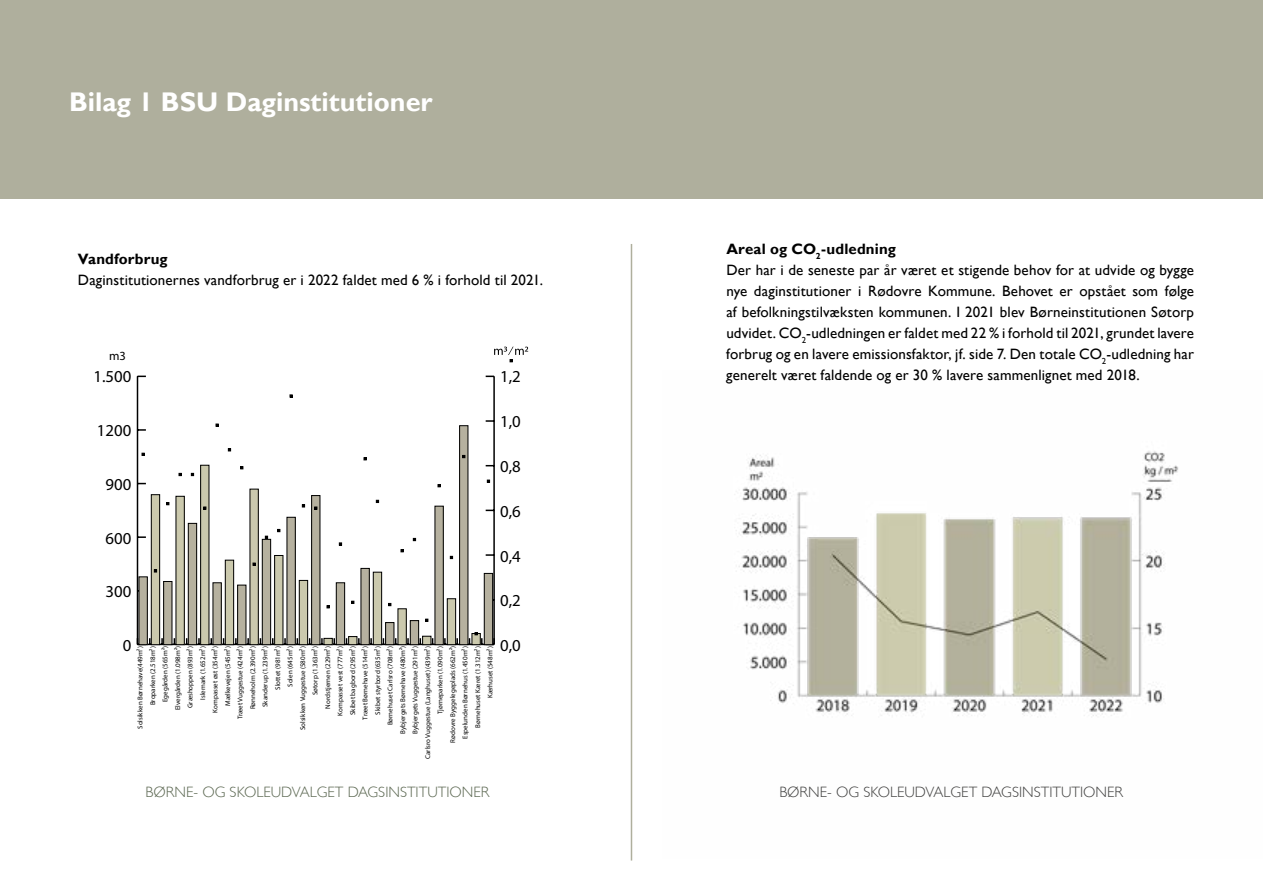
<style>
.page{position:relative;width:1263px;height:893px;background:#fff}
.page>*{position:absolute;margin:0;border:0;box-sizing:border-box;transform-origin:0 0}
.t1{font:700 27px "Gill Sans";color:#fff}
.t2{font:16.8px "Myriad Pro";color:#000}
.Sidefod{font:15px/21px "Gill Sans";letter-spacing:.01em;color:#000;text-align:justify}
.t3{font:300 15px "Gill Sans";color:#5c6852}
.t4{font:300 15px "Gill Sans";color:#434342}
.Sidefod_overskrift{font:700 15px "Gill Sans";letter-spacing:.01em;color:#000}
.t5{font:12.45px "Myriad Pro";color:#000}
.t6{font:6.9px/12.5px "Myriad Pro";color:#000;text-align:right}
</style>
<div class="page">
<div style="left:0;top:0;width:1263px;height:198px;background:#afaf9d"></div>
<hr style="left:631px;top:244px;width:1px;height:616px;background:#afaf9d">
<hr style="left:137px;top:644px;width:357px;height:1px;background:#000">
<svg style="left:161px;top:638px;width:2px;height:6px"></svg>
<svg style="left:198px;top:638px;width:2px;height:6px"></svg>
<svg style="left:235px;top:638px;width:2px;height:6px"></svg>
<svg style="left:247px;top:638px;width:2px;height:6px"></svg>
<svg style="left:284px;top:638px;width:2px;height:6px"></svg>
<svg style="left:321px;top:638px;width:2px;height:6px"></svg>
<svg style="left:333px;top:638px;width:2px;height:6px"></svg>
<svg style="left:358px;top:638px;width:2px;height:6px"></svg>
<svg style="left:370px;top:638px;width:2px;height:6px"></svg>
<svg style="left:407px;top:638px;width:2px;height:6px"></svg>
<svg style="left:444px;top:638px;width:2px;height:6px"></svg>
<svg style="left:456px;top:638px;width:2px;height:6px"></svg>
<hr style="left:137px;top:376px;width:1px;height:268px;background:#000">
<svg style="left:138px;top:638px;width:13px;height:6px"></svg>
<svg style="left:138px;top:536px;width:8px;height:2px"></svg>
<svg style="left:138px;top:429px;width:8px;height:2px"></svg>
<hr style="left:493px;top:376px;width:2px;height:268px;background:#000">
<svg style="left:486px;top:554px;width:7px;height:2px"></svg>
<svg style="left:486px;top:420px;width:7px;height:2px"></svg>
<div style="left:139px;top:577px;width:8px;height:68px;background:#b6b19f"></div>
<div style="left:139px;top:576px;width:9px;height:69px;border:1px solid #000"></div>
<div style="left:151px;top:495px;width:9px;height:150px;background:#cbc9ad"></div>
<div style="left:151px;top:494px;width:9px;height:151px;border:1px solid #000"></div>
<div style="left:164px;top:581px;width:8px;height:64px;background:#b6b19f"></div>
<div style="left:163px;top:581px;width:9px;height:64px;border:1px solid #000"></div>
<div style="left:176px;top:496px;width:8px;height:149px;background:#cbc9ad"></div>
<div style="left:176px;top:496px;width:9px;height:149px;border:1px solid #000"></div>
<div style="left:188px;top:523px;width:9px;height:122px;background:#b6b19f"></div>
<div style="left:188px;top:523px;width:9px;height:122px;border:1px solid #000"></div>
<div style="left:201px;top:465px;width:8px;height:180px;background:#cbc9ad"></div>
<div style="left:200px;top:465px;width:9px;height:180px;border:1px solid #000"></div>
<div style="left:213px;top:583px;width:8px;height:62px;background:#b6b19f"></div>
<div style="left:213px;top:582px;width:9px;height:63px;border:1px solid #000"></div>
<div style="left:225px;top:560px;width:9px;height:85px;background:#cbc9ad"></div>
<div style="left:225px;top:560px;width:9px;height:85px;border:1px solid #000"></div>
<div style="left:238px;top:585px;width:8px;height:60px;background:#b6b19f"></div>
<div style="left:237px;top:585px;width:9px;height:60px;border:1px solid #000"></div>
<div style="left:250px;top:489px;width:8px;height:156px;background:#cbc9ad"></div>
<div style="left:250px;top:489px;width:9px;height:156px;border:1px solid #000"></div>
<div style="left:262px;top:539px;width:9px;height:106px;background:#b6b19f"></div>
<div style="left:262px;top:539px;width:9px;height:106px;border:1px solid #000"></div>
<div style="left:275px;top:555px;width:8px;height:90px;background:#cbc9ad"></div>
<div style="left:274px;top:555px;width:9px;height:90px;border:1px solid #000"></div>
<div style="left:287px;top:517px;width:8px;height:128px;background:#b6b19f"></div>
<div style="left:287px;top:517px;width:9px;height:128px;border:1px solid #000"></div>
<div style="left:299px;top:580px;width:9px;height:65px;background:#cbc9ad"></div>
<div style="left:299px;top:580px;width:9px;height:65px;border:1px solid #000"></div>
<div style="left:312px;top:496px;width:8px;height:149px;background:#b6b19f"></div>
<div style="left:311px;top:495px;width:9px;height:150px;border:1px solid #000"></div>
<div style="left:324px;top:638px;width:8px;height:7px;background:#cbc9ad"></div>
<div style="left:324px;top:638px;width:9px;height:7px;border:1px solid #000"></div>
<div style="left:336px;top:583px;width:9px;height:62px;background:#b6b19f"></div>
<div style="left:336px;top:582px;width:9px;height:63px;border:1px solid #000"></div>
<div style="left:349px;top:637px;width:8px;height:8px;background:#cbc9ad"></div>
<div style="left:348px;top:636px;width:9px;height:9px;border:1px solid #000"></div>
<div style="left:361px;top:568px;width:8px;height:77px;background:#b6b19f"></div>
<div style="left:361px;top:568px;width:9px;height:77px;border:1px solid #000"></div>
<div style="left:373px;top:572px;width:9px;height:73px;background:#cbc9ad"></div>
<div style="left:373px;top:572px;width:9px;height:73px;border:1px solid #000"></div>
<div style="left:386px;top:623px;width:8px;height:22px;background:#b6b19f"></div>
<div style="left:385px;top:622px;width:9px;height:23px;border:1px solid #000"></div>
<div style="left:398px;top:609px;width:8px;height:36px;background:#cbc9ad"></div>
<div style="left:398px;top:608px;width:9px;height:37px;border:1px solid #000"></div>
<div style="left:410px;top:621px;width:9px;height:24px;background:#b6b19f"></div>
<div style="left:410px;top:620px;width:9px;height:25px;border:1px solid #000"></div>
<div style="left:423px;top:636px;width:8px;height:9px;background:#cbc9ad"></div>
<div style="left:422px;top:636px;width:9px;height:9px;border:1px solid #000"></div>
<div style="left:435px;top:506px;width:8px;height:139px;background:#b6b19f"></div>
<div style="left:435px;top:506px;width:9px;height:139px;border:1px solid #000"></div>
<div style="left:447px;top:599px;width:9px;height:46px;background:#cbc9ad"></div>
<div style="left:447px;top:598px;width:9px;height:47px;border:1px solid #000"></div>
<div style="left:460px;top:426px;width:8px;height:219px;background:#b6b19f"></div>
<div style="left:459px;top:425px;width:9px;height:220px;border:1px solid #000"></div>
<div style="left:484px;top:573px;width:9px;height:72px;background:#b6b19f"></div>
<div style="left:484px;top:573px;width:9px;height:72px;border:1px solid #000"></div>
<svg style="left:469px;top:632px;width:26px;height:13px"></svg>
<svg style="left:494px;top:347px;width:34px;height:15px"></svg>
<img style="left:736px;top:451px;width:443px;height:265px">
<p class="t1" style="left:69px;top:87px;width:365px">Bilag 1 BSU Daginstitutioner</p>
<p class="Sidefod_overskrift" style="left:78px;top:251px;width:91px">Vandforbrug</p>
<p class="Sidefod" style="left:78px;top:270px;width:467px">Daginstitutionernes vandforbrug er i 2022 faldet med 6 % i forhold til 2021.</p>
<p class="t5" style="left:109px;top:348px;width:18px">m3</p>
<p class="t2" style="left:94px;top:366px;width:39px">1.500</p>
<p class="t2" style="left:97px;top:420px;width:36px">1200</p>
<p class="t2" style="left:106px;top:474px;width:27px">900</p>
<p class="t2" style="left:106px;top:528px;width:27px">600</p>
<p class="t2" style="left:106px;top:581px;width:27px">300</p>
<p class="t2" style="left:500px;top:366px;width:22px">1,2</p>
<p class="t2" style="left:500px;top:411px;width:22px">1,0</p>
<p class="t2" style="left:500px;top:456px;width:22px">0,8</p>
<p class="t2" style="left:500px;top:501px;width:22px">0,6</p>
<p class="t2" style="left:500px;top:545px;width:22px">0,4</p>
<p class="t2" style="left:500px;top:590px;width:22px">0,2</p>
<p class="t2" style="left:123px;top:635px;width:10px">0</p>
<p class="t2" style="left:500px;top:635px;width:22px">0,0</p>
<p class="t6" style="left:134px;top:759px;width:114px;rotate:-90deg">Solsikken Børnehave(449m²)<br>Broparken (2.518m²)<br>Egegården (565m²)<br>Elvergården (1.098m²)<br>Græshoppen (893m²)<br>Islemark (1.652m²)<br>Kompasset øst (354m²)<br>Mælkevejen (545m²)<br>Træet Vuggestue (424m²)<br>Rønneholm (2.390m²)<br>Skanderup (1.239m²)<br>Slottet (981m²)<br>Solen (645m²)<br>Solsikken Vuggestue (580m²)<br>Søtorp (1.363m²)<br>Nordstjernen (229m²)<br>Kompasset vest (777m²)<br>Skibet bagbord (295m²)<br>Træet Børnehave (514m²)<br>Skibet styrbord (635m²)<br>Børnehuset Carlsro (708m²)<br>Bybjergets Børnehave (480m²)<br>Bybjergets Vuggestue (291m²)<br>Carlsro Vuggestue (Langhuset) (439m²)<br>Tjørneparken (1.090m²)<br>Rødovre Byggelegeplads (662m²)<br>Espelunden Børnehus (1.450m²)<br>Børnehuset Kæret (1.312m²)<br>Kærhuset (548m²)</p>
<p class="Sidefod_overskrift" style="left:726px;top:241px;width:171px">Areal og CO<sub>2</sub>-udledning</p>
<p class="Sidefod" style="left:726px;top:260px;width:469px">Der har i de seneste par år været et stigende behov for at udvide og bygge nye daginstitutioner i Rødovre Kommune. Behovet er opstået som følge af befolkningstilvæksten kommunen. I 2021 blev Børneinstitutionen Søtorp udvidet. CO<sub>2</sub>-udledningen er faldet med 22 % i forhold til 2021, grundet lavere forbrug og en lavere emissionsfaktor, jf. side 7. Den totale CO<sub>2</sub>-udledning har generelt været faldende og er 30 % lavere sammenlignet med 2018.</p>
<h3 class="t3" style="left:146px;top:783px;width:345px">BØRNE- OG SKOLEUDVALGET DAGSINSTITUTIONER</h3>
<h3 class="t4" style="left:779px;top:783px;width:345px">BØRNE- OG SKOLEUDVALGET DAGSINSTITUTIONER</h3>
</div>
